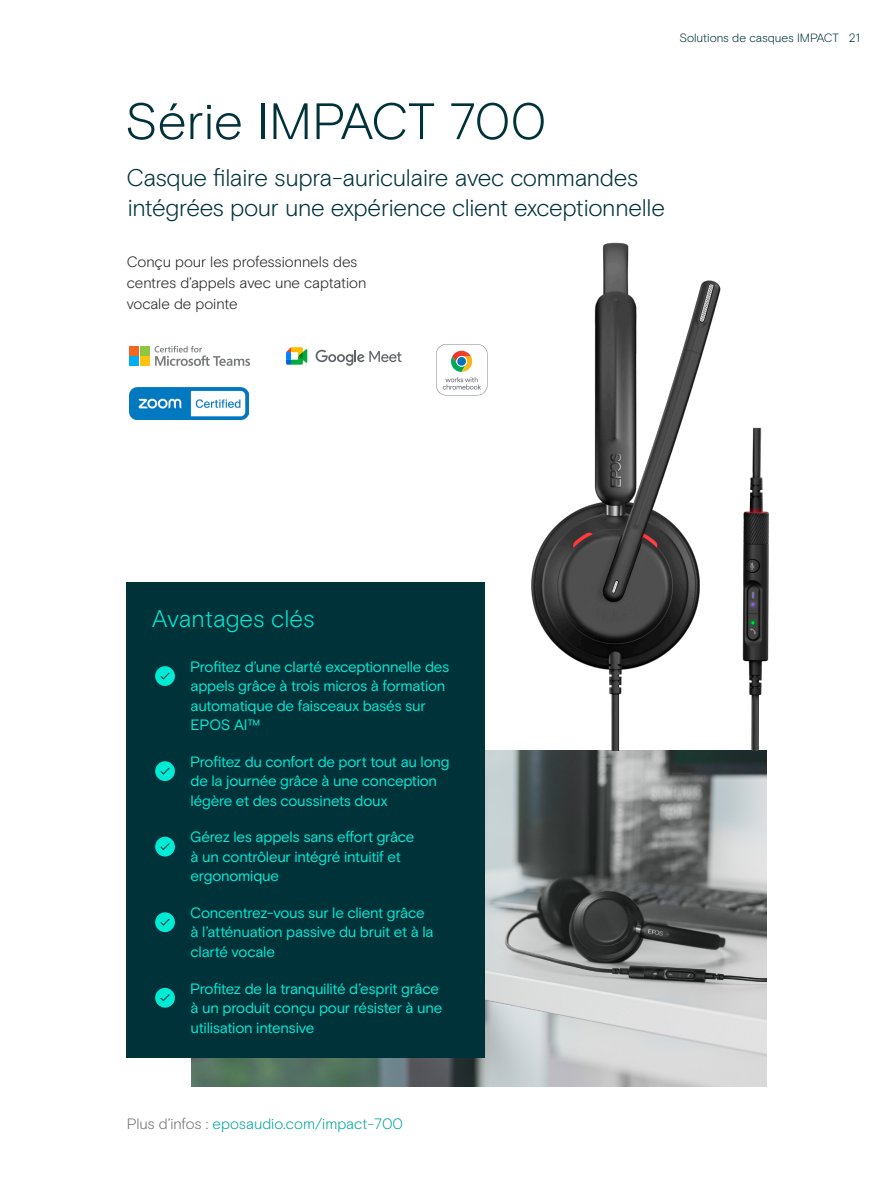
<style>
.page{position:relative;width:893px;height:1187px;background:#fff}
.page>*{position:absolute;margin:0;border:0;box-sizing:border-box;transform-origin:0 0}
.Title_5{font:300 51px "EPOS Basis";color:#00323a}
.Title_5-2{font:300 24px/30px "EPOS Basis";letter-spacing:-.015em;color:#00323a}
.EPOS_lead_intro_12_5_light{font:300 24px "EPOS Basis";color:#00ebd5}
.EPOS_lead_intro_12_5_light-2{font:15px/19.5px "EPOS Basis";letter-spacing:-.015em;color:#00ebd5}
.Leadtext{font:300 15px/21px "EPOS Basis";letter-spacing:-.005em;color:#231f20}
.Leadtext-2{font:300 15px "EPOS Basis";color:#00a39a}
.t1{font:300 12px "EPOS Basis";letter-spacing:-.005em;color:#00323a}
.s1{color:#6d6f71}
</style>
<div class="page">
<img style="left:191px;top:750px;width:575px;height:336px">
<img style="left:531px;top:242px;width:238px;height:508px">
<div style="left:127px;top:582px;width:358px;height:475px;background:#00323a"></div>
<div style="left:155px;top:666px;width:20px;height:20px;background:#00ebd5;border-radius:50%"></div>
<svg style="left:161px;top:672px;width:9px;height:7px"></svg>
<div style="left:155px;top:761px;width:20px;height:20px;background:#00ebd5;border-radius:50%"></div>
<svg style="left:161px;top:767px;width:9px;height:7px"></svg>
<div style="left:155px;top:836px;width:20px;height:20px;background:#00ebd5;border-radius:50%"></div>
<svg style="left:161px;top:843px;width:9px;height:7px"></svg>
<div style="left:155px;top:912px;width:20px;height:20px;background:#00ebd5;border-radius:50%"></div>
<svg style="left:161px;top:918px;width:9px;height:7px"></svg>
<div style="left:155px;top:987px;width:20px;height:20px;background:#00ebd5;border-radius:50%"></div>
<svg style="left:161px;top:994px;width:9px;height:7px"></svg>
<img style="left:130px;top:387px;width:119px;height:33px">
<div style="left:130px;top:346px;width:9px;height:9px;background:#f26522"></div>
<div style="left:140px;top:346px;width:9px;height:9px;background:#8dc73f"></div>
<div style="left:130px;top:356px;width:9px;height:10px;background:#00aeef"></div>
<div style="left:140px;top:356px;width:9px;height:10px;background:#ffc20d"></div>
<svg style="left:155px;top:346px;width:95px;height:20px"></svg>
<svg style="left:316px;top:350px;width:86px;height:16px"></svg>
<svg style="left:286px;top:347px;width:21px;height:17px"></svg>
<svg style="left:436px;top:344px;width:51px;height:51px"></svg>
<p class="t1" style="left:679px;top:31px;width:182px">Solutions de casques IMPACT 21</p>
<p class="Title_5" style="left:125px;top:91px;width:423px">Série IMPACT 700</p>
<p class="Title_5-2" style="left:127px;top:163px;width:540px">Casque filaire supra-auriculaire avec commandes intégrées pour une expérience client exceptionnelle</p>
<p class="Leadtext" style="left:127px;top:252px;width:241px">Conçu pour les professionnels des centres d’appels avec une captation vocale de pointe</p>
<p class="EPOS_lead_intro_12_5_light" style="left:152px;top:604px;width:164px">Avantages clés</p>
<p class="EPOS_lead_intro_12_5_light-2" style="left:190px;top:657px;width:261px">Profitez d’une clarté exceptionnelle des appels grâce à trois micros à formation automatique de faisceaux basés sur<br>EPOS AI™</p>
<p class="EPOS_lead_intro_12_5_light-2" style="left:190px;top:752px;width:261px">Profitez du confort de port tout au long de la journée grâce à une conception légère et des coussinets doux</p>
<p class="EPOS_lead_intro_12_5_light-2" style="left:190px;top:827px;width:226px">Gérez les appels sans effort grâce à un contrôleur intégré intuitif et ergonomique</p>
<p class="EPOS_lead_intro_12_5_light-2" style="left:190px;top:903px;width:245px">Concentrez-vous sur le client grâce à l’atténuation passive du bruit et à la clarté vocale</p>
<p class="EPOS_lead_intro_12_5_light-2" style="left:190px;top:978px;width:254px">Profitez de la tranquilité d’esprit grâce à un produit conçu pour résister à une utilisation intensive</p>
<p class="Leadtext-2" style="left:127px;top:1114px;width:278px"><span class="s1">Plus d’infos :</span> eposaudio.com/impact-700</p>
</div>
